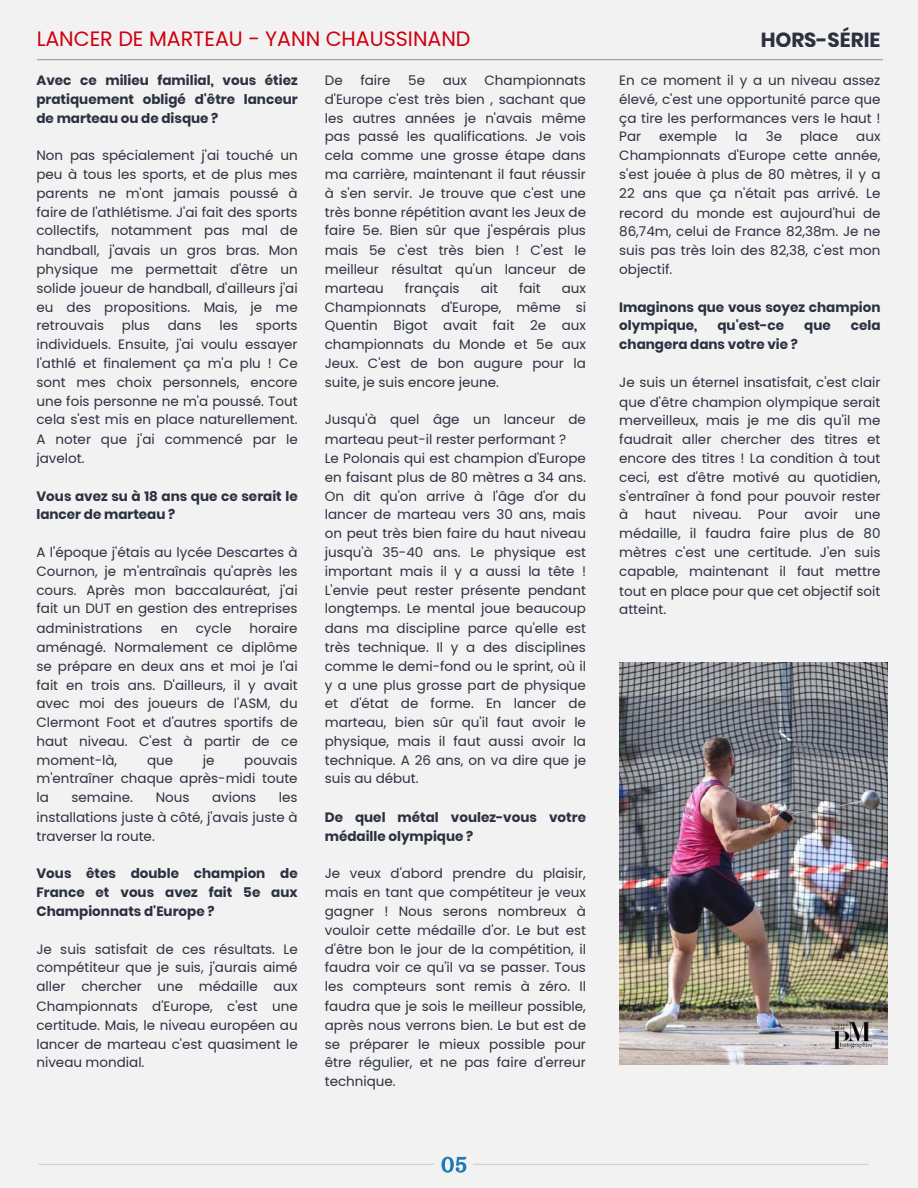
<style>
.page{position:relative;width:918px;height:1188px;background:#f2f2f2}
.page>*{position:absolute;margin:0;border:0;box-sizing:border-box;transform-origin:0 0}
.t1{font:20.7px "Poppins";color:#cf000f}
.t2{font:700 20.4px "Poppins";color:#2b3140}
.t3{font:13.5px/18.9px "Poppins";color:#2b3140;text-align:justify}
.t4{font:700 13.5px/19.2px "Poppins";color:#2b3140}
</style>
<div class="page">
<hr style="left:38px;top:59px;width:844px;height:1px;background:#9b9da3">
<hr style="left:39px;top:1164px;width:395px;height:1px;background:#cccfd9">
<hr style="left:473px;top:1164px;width:395px;height:1px;background:#cccfd9">
<svg style="left:442px;top:1157px;width:24px;height:16px"></svg>
<img style="left:619px;top:663px;width:268px;height:401px">
<h1 class="t1" style="left:36px;top:29px;width:436px">LANCER DE MARTEAU - YANN CHAUSSINAND</h1>
<h2 class="t2" style="left:761px;top:25px;width:121px">HORS-SÉRIE</h2>
<p class="t4" style="left:36px;top:70px;width:263px;text-align:justify">Avec ce milieu familial, vous étiez pratiquement obligé d'être lanceur de marteau ou de disque ?</p>
<p class="t3" style="left:36px;top:147px;width:263px">Non pas spécialement j'ai touché un peu à tous les sports, et de plus mes parents ne m'ont jamais poussé à faire de l'athlétisme. J'ai fait des sports collectifs, notamment pas mal de handball, j'avais un gros bras. Mon physique me permettait d'être un solide joueur de handball, d'ailleurs j'ai eu des propositions. Mais, je me retrouvais</p>
<p class="t3" style="left:325px;top:71px;width:19px">De</p>
<p class="t3" style="left:360px;top:71px;width:32px">faire</p>
<p class="t3" style="left:408px;top:71px;width:18px">5e</p>
<p class="t3" style="left:443px;top:71px;width:26px">aux</p>
<p class="t3" style="left:325px;top:71px;width:263px;text-indent:160px">Championnats d'Europe c'est très bien , sachant que les autres années je n'avais même pas passé les qualifications. Je vois cela comme une grosse étape dans ma carrière, maintenant il faut réussir à s'en servir. Je trouve que c'est une très bonne répétition avant les Jeux de faire 5e. Bien sûr que j'espérais plus mais 5e c'est très bien ! C'est le meilleur résultat qu'un lanceur de marteau</p>
<p class="t3" style="left:619px;top:71px;width:263px">En ce moment il y a un niveau assez élevé, c'est une opportunité parce que ça tire les performances vers le haut !<br>Par</p>
<p class="t3" style="left:659px;top:128px;width:59px">exemple</p>
<p class="t3" style="left:735px;top:128px;width:14px">la</p>
<p class="t3" style="left:766px;top:128px;width:18px">3e</p>
<p class="t3" style="left:800px;top:128px;width:40px">place</p>
<p class="t3" style="left:619px;top:128px;width:263px;text-indent:237px">aux Championnats d'Europe cette année, s'est jouée à plus de 80 mètres, il y a 22 ans que ça n'était pas arrivé. Le record du monde est aujourd'hui de 86,74m, celui de France 82,38m. Je ne suis pas très loin des 82,38, c'est mon objectif.</p>
<p class="t4" style="left:619px;top:298px;width:263px;line-height:18px">Imaginons que vous soyez champion olympique,</p>
<p class="t3" style="left:405px;top:279px;width:56px">français</p>
<p class="t3" style="left:481px;top:279px;width:19px">ait</p>
<p class="t3" style="left:519px;top:279px;width:23px">fait</p>
<p class="t3" style="left:325px;top:279px;width:263px;text-indent:237px">aux Championnats d'Europe, même si Quentin Bigot avait fait 2e aux championnats du Monde et 5e aux Jeux. C'est de bon augure pour la suite, je suis encore jeune.</p>
<p class="t3" style="left:325px;top:411px;width:263px;text-align:left">Jusqu'à quel âge un lanceur de marteau peut-il rester performant ?<br>Le Polonais qui est champion d'Europe en faisant plus de 80 mètres a 34 ans.<br>On dit qu'on arrive à l'âge d'or du lancer de marteau vers 30 ans, mais on peut très bien faire du haut niveau jusqu'à 35-40 ans. Le physique est important mais il y a aussi la tête !<br>L'envie peut rester présente pendant longtemps. Le mental joue beaucoup dans ma discipline parce qu'elle est très technique. Il y a des disciplines comme le demi-fond ou le sprint, où il y a une plus grosse part de physique et d'état de forme. En lancer de marteau, bien sûr qu'il faut avoir le physique, mais il faut aussi avoir la technique. A 26 ans, on va dire que je suis au début.</p>
<p class="t4" style="left:325px;top:807px;width:263px">De quel métal voulez-vous votre médaille olympique ?</p>
<p class="t3" style="left:325px;top:864px;width:263px">Je veux d'abord prendre du plaisir, mais en tant que compétiteur je veux gagner ! Nous serons nombreux à vouloir cette médaille d'or. Le but est d'être bon le jour de la compétition, il faudra voir ce qu'il va se passer. Tous les compteurs sont remis à zéro. Il faudra que je sois le meilleur possible, après nous verrons bien. Le but est de se préparer le mieux possible pour être régulier, et ne pas faire d'erreur technique.</p>
<p class="t4" style="left:717px;top:316px;width:68px">qu'est-ce</p>
<p class="t4" style="left:804px;top:316px;width:28px">que</p>
<p class="t4" style="left:851px;top:316px;width:31px">cela</p>
<p class="t4" style="left:619px;top:335px;width:180px">changera dans votre vie ?</p>
<p class="t3" style="left:619px;top:374px;width:263px">Je suis un éternel insatisfait, c'est clair que d'être champion olympique serait merveilleux, mais je me dis qu'il me faudrait aller chercher des titres et encore des titres ! La condition à tout ceci, est d'être motivé au quotidien, s'entraîner à fond pour pouvoir rester à haut niveau. Pour avoir une médaille, il faudra faire plus de 80 mètres c'est une certitude. J'en suis capable, maintenant il faut mettre tout en place pour que cet objectif soit atteint.</p>
<p class="t3" style="left:122px;top:316px;width:30px">plus</p>
<p class="t3" style="left:168px;top:316px;width:35px">dans</p>
<p class="t3" style="left:219px;top:316px;width:20px">les</p>
<p class="t3" style="left:36px;top:316px;width:263px;text-indent:219px">sports individuels. Ensuite, j'ai voulu essayer l'athlé et finalement ça m'a plu ! Ce sont mes choix personnels, encore une fois personne ne m'a poussé. Tout cela s'est mis en place naturellement.<br>A noter que j'ai commencé par le javelot.</p>
<p class="t4" style="left:36px;top:487px;width:263px;line-height:18px">Vous avez su à 18 ans que ce serait le lancer de marteau ?</p>
<p class="t3" style="left:36px;top:544px;width:263px">A l'époque j'étais au lycée Descartes à Cournon, je m'entraînais qu'après les cours. Après mon baccalauréat, j'ai fait un DUT en gestion des entreprises administrations</p>
<p class="t3" style="left:36px;top:619px;width:263px;text-indent:213px">horaire aménagé. Normalement ce diplôme se prépare en deux ans et moi je l'ai fait en trois ans. D'ailleurs, il y avait avec moi des joueurs de l'ASM, du Clermont Foot et d'autres sportifs de haut niveau. C'est à partir de ce moment-là,</p>
<p class="t3" style="left:161px;top:619px;width:18px">en</p>
<p class="t3" style="left:196px;top:619px;width:37px">cycle</p>
<p class="t3" style="left:36px;top:752px;width:263px;text-indent:208px">pouvais m'entraîner chaque après-midi toute la</p>
<p class="t3" style="left:147px;top:752px;width:28px">que</p>
<p class="t3" style="left:203px;top:752px;width:13px">je</p>
<p class="t3" style="left:72px;top:789px;width:63px">semaine.</p>
<p class="t3" style="left:156px;top:789px;width:35px">Nous</p>
<p class="t3" style="left:212px;top:789px;width:46px">avions</p>
<p class="t3" style="left:36px;top:789px;width:263px;text-indent:243px">les installations juste à côté, j'avais juste à traverser la route.</p>
<p class="t4" style="left:36px;top:863px;width:263px;text-align:justify">Vous êtes double champion de France et vous avez fait 5e aux Championnats d'Europe ?</p>
<p class="t3" style="left:36px;top:941px;width:263px">Je suis satisfait de ces résultats. Le compétiteur que je suis, j'aurais aimé aller chercher une médaille aux Championnats d'Europe, c'est une certitude. Mais, le niveau européen au lancer de marteau c'est quasiment le niveau mondial.</p>
</div>
